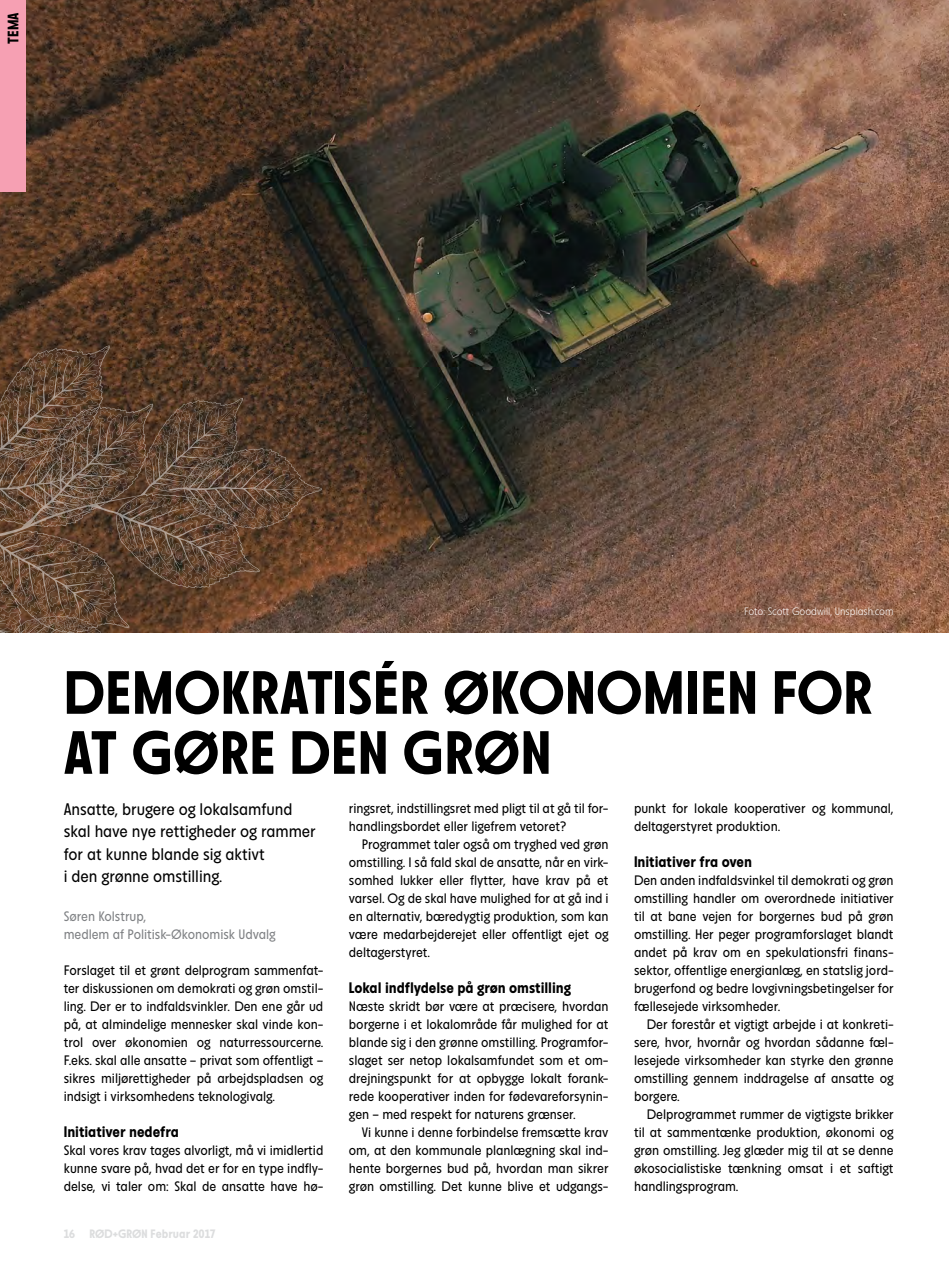
<style>
.page{position:relative;width:949px;height:1276px;background:#fff}
.page>*{position:absolute;margin:0;border:0;box-sizing:border-box;transform-origin:0 0}
.t1{font:700 60px/60px "Maj";color:#000}
.t2{font:16.5px/22.5px "Maj";letter-spacing:-.005em;color:#000}
.t3{font:700 15px "Maj";letter-spacing:-.005em;color:#000}
.t4{font:13.5px/18px "Maj";letter-spacing:-.005em;color:#000;text-align:justify}
.t5{font:13.5px/18px "Maj";letter-spacing:-.005em;color:#808285}
.t6{font:700 12px "Maj";color:#dcddde}
.t7{font:300 10.5px "Maj";letter-spacing:-.005em;color:#fff}
</style>
<div class="page">
<img style="left:0;top:0;width:948px;height:633px">
<svg style="left:172px;top:345px;width:150px;height:288px;background:#5e422f"></svg>
<svg style="left:0;top:330px;width:172px;height:303px;background:#634936"></svg>
<div style="left:0;top:0;width:26px;height:191px;background:#f6a0b3"></div>
<p class="t3" style="left:5px;top:44px;width:33px;rotate:-90deg">TEMA</p>
<p class="t7" style="left:743px;top:605px;width:151px">Foto: Scott Goodwill, Unsplash.com</p>
<h1 class="t1" style="left:64px;top:664px;width:810px">DEMOKRATISÉR ØKONOMIEN FOR<br>AT GØRE DEN GRØN</h1>
<p class="t2" style="left:64px;top:798px;width:253px">Ansatte, brugere og lokalsamfund skal have nye rettigheder og rammer for at kunne blande sig aktivt<br>i den grønne omstilling.</p>
<p class="t4" style="left:349px;top:799px;width:261px">ringsret, indstillingsret med pligt til at gå til for&shy;handlingsbordet eller ligefrem vetoret?</p>
<p class="t4" style="left:349px;top:835px;width:261px;text-indent:13px">Programmet taler også om tryghed ved grøn omstilling. I så fald skal de ansatte, når en virk&shy;somhed lukker eller flytter, have krav på et varsel. Og de skal have mulighed for at gå ind i en alternativ, bæredygtig produktion, som kan være medarbejderejet eller offentligt ejet og deltagerstyret.</p>
<p class="t3" style="left:349px;top:979px;width:223px">Lokal indflydelse på grøn omstilling</p>
<p class="t4" style="left:349px;top:997px;width:261px">Næste skridt bør være at præcisere, hvordan borgerne i et lokalområde får mulighed for at blande sig i den grønne omstilling. Programfor&shy;slaget ser netop lokalsamfundet som et om&shy;drejningspunkt for at opbygge lokalt forank&shy;rede kooperativer inden for fødevareforsynin&shy;gen – med respekt for naturens grænser.</p>
<p class="t4" style="left:349px;top:1123px;width:261px;text-indent:13px">Vi kunne i denne forbindelse fremsætte krav om, at den kommunale planlægning skal ind&shy;hente borgernes bud på, hvordan man sikrer grøn omstilling. Det kunne blive et udgangs-</p>
<p class="t4" style="left:634px;top:799px;width:261px">punkt for lokale kooperativer og kommunal, deltagerstyret produktion.</p>
<p class="t3" style="left:634px;top:853px;width:119px">Initiativer fra oven</p>
<p class="t4" style="left:634px;top:871px;width:261px">Den anden indfaldsvinkel til demokrati og grøn omstilling handler om overordnede initiativer til at bane vejen for borgernes bud på grøn omstilling. Her peger programforslaget blandt andet på krav om en spekulationsfri finans&shy;sektor, offentlige energianlæg, en statslig jord&shy;brugerfond og bedre lovgivningsbetingelser for fællesejede virksomheder.</p>
<p class="t4" style="left:634px;top:1015px;width:261px;text-indent:13px">Der forestår et vigtigt arbejde i at konkreti&shy;sere, hvor, hvornår og hvordan sådanne fæl&shy;lesejede virksomheder kan styrke den grønne omstilling gennem inddragelse af ansatte og borgere.</p>
<p class="t4" style="left:634px;top:1105px;width:261px;text-indent:13px">Delprogrammet rummer de vigtigste brikker til at sammentænke produktion, økonomi og grøn omstilling. Jeg glæder mig til at se denne økosocialistiske tænkning omsat i et saftigt handlingsprogram.</p>
<p class="t5" style="left:64px;top:907px;width:213px">Søren Kolstrup,<br>medlem af Politisk-Økonomisk Udvalg</p>
<p class="t4" style="left:64px;top:961px;width:261px">Forslaget til et grønt delprogram sammenfat&shy;ter diskussionen om demokrati og grøn omstil&shy;ling. Der er to indfaldsvinkler. Den ene går ud på, at almindelige mennesker skal vinde kon&shy;trol over økonomien og naturressourcerne.<br>F.eks. skal alle ansatte – privat som offentligt – sikres miljørettigheder på arbejdspladsen og indsigt i virksomhedens teknologivalg.</p>
<p class="t3" style="left:64px;top:1123px;width:117px">Initiativer nedefra</p>
<p class="t4" style="left:64px;top:1141px;width:261px">Skal vores krav tages alvorligt, må vi imidlertid kunne svare på, hvad det er for en type indfly&shy;delse, vi taler om: Skal de ansatte have hø-</p>
<p class="t6" style="left:64px;top:1227px;width:153px">16 RØD+GRØN Februar 2017</p>
</div>
